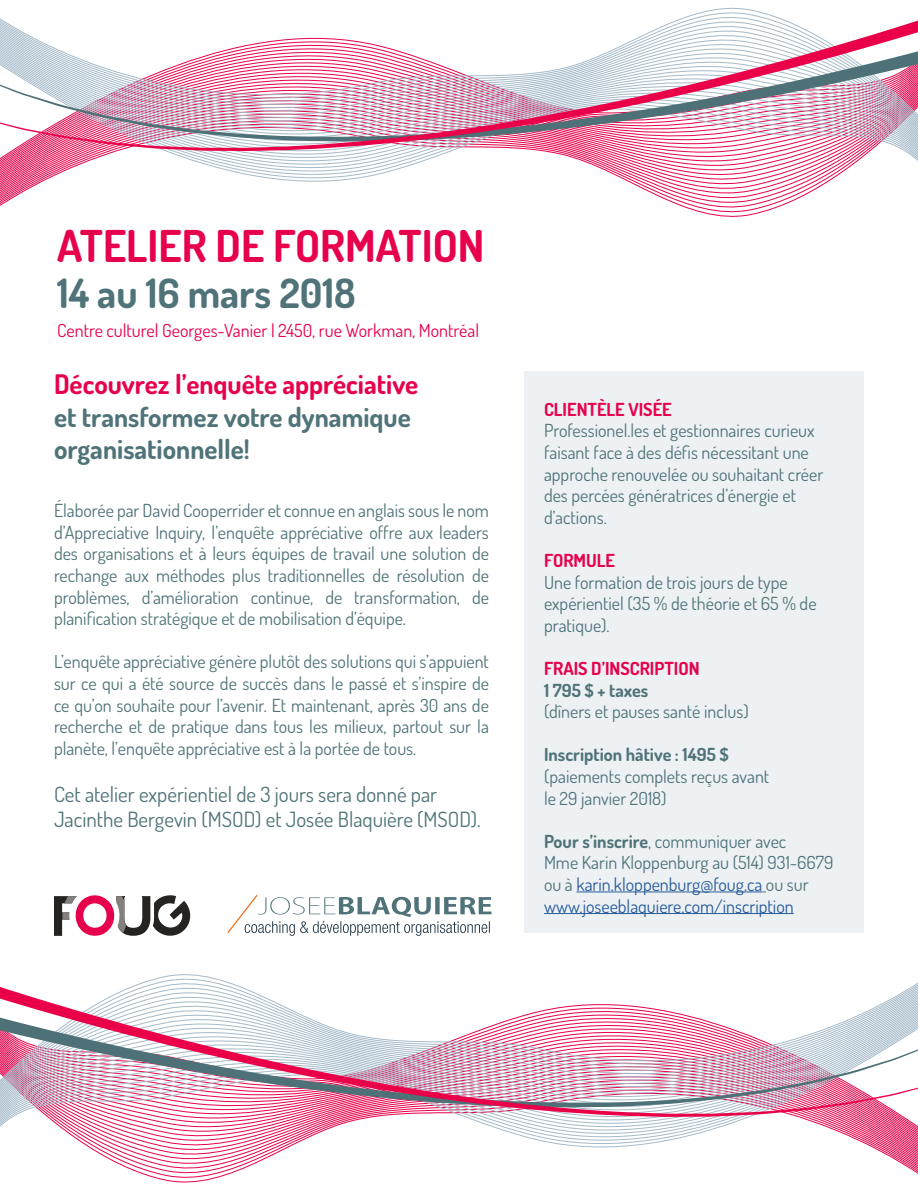
<style>
.page{position:relative;width:918px;height:1188px;background:#fff}
.page>*{position:absolute;margin:0;border:0;box-sizing:border-box;transform-origin:0 0}
.t1{font:700 43.95px "Dosis";color:#e7004c}
.t2{font:700 40.5px "Dosis";color:#4f7378}
.t3{font:700 27px/32.4px "Dosis";color:#4f7378}
.t4{font:21px/25.2px "Dosis";color:#4f7378}
.t5{font:18px/21.6px "Dosis";color:#4f7378}
.t6{font:18px "Dosis";color:#e7004c}
.t7{font:700 18px "Dosis";color:#e7004c}
.t8{font:700 18px "Dosis";color:#4f7378}
.t9{font:18px "Dosis";color:#275b9b}
.s1{color:#e7004c}
.s2{font-weight:700}
.s3{color:#275b9b}
</style>
<div class="page">
<div style="left:525px;top:371px;width:339px;height:561px;background:#edf1f4"></div>
<hr style="left:576px;top:892px;width:186px;height:1px;background:#275b9b">
<hr style="left:544px;top:913px;width:250px;height:1px;background:#275b9b">
<svg style="left:54px;top:895px;width:136px;height:41px"></svg>
<svg style="left:227px;top:895px;width:265px;height:41px"></svg>
<svg style="left:0;top:204px;width:786px;height:13px"></svg>
<svg style="left:0;top:179px;width:833px;height:4px"></svg>
<svg style="left:0;top:175px;width:839px;height:4px"></svg>
<svg style="left:0;top:172px;width:843px;height:3px"></svg>
<svg style="left:0;top:168px;width:849px;height:4px"></svg>
<svg style="left:0;top:165px;width:853px;height:3px"></svg>
<svg style="left:0;top:161px;width:858px;height:4px"></svg>
<svg style="left:0;top:158px;width:918px;height:3px"></svg>
<svg style="left:0;top:154px;width:918px;height:4px"></svg>
<svg style="left:6px;top:151px;width:912px;height:3px"></svg>
<svg style="left:0;top:20px;width:918px;height:131px"></svg>
<svg style="left:130px;top:1169px;width:788px;height:14px"></svg>
<svg style="left:90px;top:1148px;width:828px;height:4px"></svg>
<svg style="left:85px;top:1145px;width:833px;height:3px"></svg>
<svg style="left:79px;top:1141px;width:839px;height:4px"></svg>
<svg style="left:75px;top:1138px;width:843px;height:3px"></svg>
<svg style="left:69px;top:1134px;width:849px;height:4px"></svg>
<svg style="left:65px;top:1131px;width:853px;height:3px"></svg>
<svg style="left:60px;top:1127px;width:858px;height:4px"></svg>
<svg style="left:0;top:1124px;width:918px;height:3px"></svg>
<svg style="left:0;top:1120px;width:915px;height:4px"></svg>
<svg style="left:0;top:1117px;width:909px;height:3px"></svg>
<svg style="left:0;top:986px;width:918px;height:131px"></svg>
<p class="t1" style="left:57px;top:218px;width:429px">ATELIER DE FORMATION</p>
<p class="t2" style="left:57px;top:267px;width:300px">14 au 16 mars 2018</p>
<p class="t6" style="left:57px;top:318px;width:423px">Centre culturel Georges-Vanier | 2450, rue Workman, Montréal</p>
<p class="t3" style="left:54px;top:368px;width:366px"><span class="s1">Découvrez l’enquête appréciative </span>et transformez votre dynamique organisationnelle!</p>
<p class="t5" style="left:54px;top:499px;width:436px;text-align:justify">Élaborée par David Cooperrider et connue en anglais sous le nom d’Appreciative Inquiry, l’enquête appréciative offre aux leaders des organisations et à leurs équipes de travail une solution de rechange aux méthodes plus traditionnelles de résolution de problèmes, d’amélioration continue, de transformation, de planification stratégique et de mobilisation d’équipe.</p>
<p class="t5" style="left:54px;top:651px;width:437px;text-align:justify">L’enquête appréciative génère plutôt des solutions qui s’appuient sur ce qui a été source de succès dans le passé et s’inspire de ce qu’on souhaite pour l’avenir. Et maintenant, après 30 ans de recherche et de pratique dans tous les milieux, partout sur la planète, l’enquête appréciative est à la portée de tous.</p>
<p class="t4" style="left:54px;top:781px;width:428px">Cet atelier expérientiel de 3 jours sera donné par<br>Jacinthe Bergevin (MSOD) et Josée Blaquière (MSOD).</p>
<p class="t7" style="left:544px;top:398px;width:129px">CLIENTÈLE VISÉE</p>
<p class="t5" style="left:544px;top:420px;width:281px">Professionel.les et gestionnaires curieux faisant face à des défis nécessitant une approche renouvelée ou souhaitant créer des percées génératrices d’énergie et d’actions.</p>
<p class="t7" style="left:544px;top:549px;width:73px">FORMULE</p>
<p class="t5" style="left:544px;top:571px;width:274px">Une formation de trois jours de type expérientiel (35 % de théorie et 65 % de pratique).</p>
<p class="t7" style="left:544px;top:657px;width:157px">FRAIS D’INSCRIPTION</p>
<p class="t8" style="left:544px;top:678px;width:106px">1 795 $ + taxes</p>
<p class="t5" style="left:544px;top:700px;width:206px">(dîners et pauses santé inclus)</p>
<p class="t8" style="left:544px;top:743px;width:186px">Inscription hâtive : 1495 $</p>
<p class="t5" style="left:544px;top:765px;width:227px">(paiements complets reçus avant</p>
<p class="t5" style="left:544px;top:787px;width:124px">le 29 janvier 2018)</p>
<p class="t5" style="left:544px;top:830px;width:244px"><span class="s2">Pour s’inscrire</span>, communiquer avec</p>
<p class="t5" style="left:544px;top:852px;width:291px">Mme Karin Kloppenburg au (514) 931-6679 ou à <span class="s3">karin.kloppenburg@foug.ca</span> ou sur</p>
<p class="t9" style="left:544px;top:894px;width:251px">www.joseeblaquiere.com/inscription</p>
</div>
